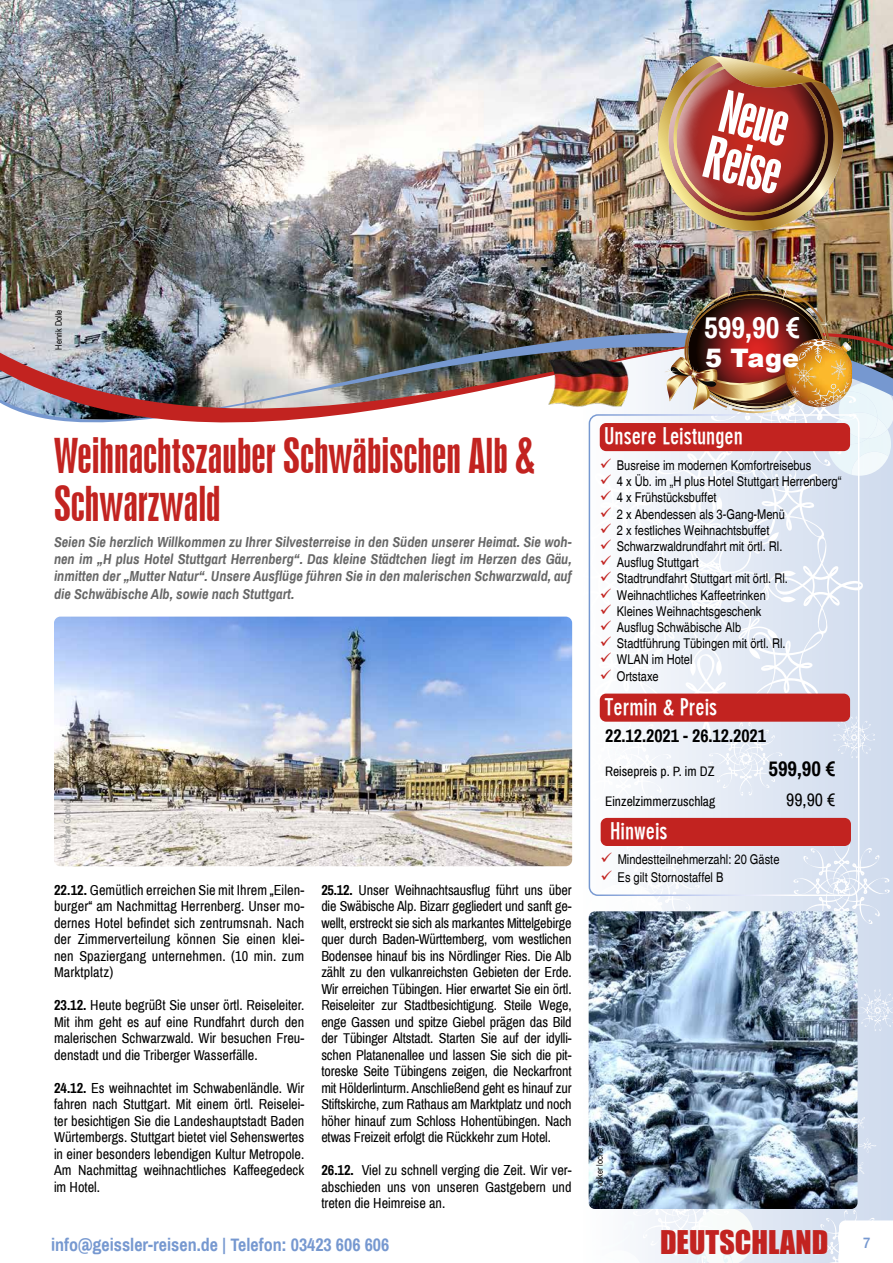
<style>
.page{position:relative;width:893px;height:1263px;background:#fff}
.page>*{position:absolute;margin:0;border:0;box-sizing:border-box;transform-origin:0 0}
.t1{font:54px/48px "Swiss 924 BT Regular B";color:#fff}
.t2{font:45px/48px "Swiss 924 BT Regular B";color:#c22320}
.t3{font:30px "Impact";color:#c22320}
.t4{font:700 30px "Archivo Narrow";color:#fff}
.t5{font:900 25.5px "Arial";color:#fff}
.t6{font:22.5px "Port 01";color:#fff}
.t7{font:700 21px "Archivo Narrow";color:#000}
.t8{font:700 18px "Archivo Narrow";color:#7698d0}
.t9{font:700 18px "Archivo Narrow";color:#000}
.t10{font:18px "Archivo Narrow";color:#000}
.t11{font:500 condensed 15px "Helvetica 67";color:#7698d0}
.t12{font:14.25px/16.5px "Archivo Narrow";color:#000;text-align:justify}
.t13{font:italic 700 14.25px/17.1px "Archivo Narrow";color:#676767;text-align:justify}
.t14{font:condensed 13.5px/16.2px "Helvetica";color:#000}
.t15{font:13.5px "Archivo Narrow";color:#000}
.t16{font:9px "Arial Narrow";color:#000}
.t17{font:9px "Arial Narrow";color:#989898}
.s1{font-weight:700}
</style>
<div class="page">
<div style="left:580px;top:348px;width:313px;height:915px;background:linear-gradient(to right,#fbfbfc,#cfdbee)"></div>
<img style="left:584px;top:884px;width:18px;height:46px">
<img style="left:584px;top:930px;width:5px;height:33px">
<svg style="left:793px;top:838px;width:97px;height:96px;background:#dbe4f1"></svg>
<div style="left:601px;top:818px;width:250px;height:28px;background:#c22320;border-radius:6px"></div>
<img style="left:0;top:0;width:893px;height:225px">
<img style="left:0;top:225px;width:893px;height:38px">
<img style="left:0;top:263px;width:893px;height:267px">
<svg style="left:580px;top:972px;width:313px;height:291px"></svg>
<img style="left:54px;top:617px;width:518px;height:249px">
<img style="left:589px;top:911px;width:268px;height:298px">
<img style="left:621px;top:12px;width:246px;height:238px">
<img style="left:644px;top:19px;width:230px;height:230px">
<img style="left:646px;top:56px;width:209px;height:188px">
<img style="left:545px;top:356px;width:35px;height:53px">
<img style="left:580px;top:280px;width:295px;height:531px">
<svg style="left:602px;top:843px;width:98px;height:83px"></svg>
<h1 class="t1" style="left:723px;top:86px;width:79px;rotate:14deg">Neue<br>Reise</h1>
<p class="t16" style="left:52px;top:350px;width:42px;rotate:-90deg">Henrik Dolle</p>
<h2 class="t2" style="left:54px;top:432px;width:482px">Weihnachtszauber Schwäbischen Alb &amp;<br>Schwarzwald</h2>
<p class="t13" style="left:54px;top:534px;width:519px">Seien Sie herzlich Willkommen zu Ihrer Silvesterreise in den Süden unserer Heimat. Sie woh&shy;nen im „H plus Hotel Stuttgart Herrenberg“. Das kleine Städtchen liegt im Herzen des Gäu, inmitten der „Mutter Natur“. Unsere Ausflüge führen Sie in den malerischen Schwarzwald, auf die Schwäbische Alb, sowie nach Stuttgart.</p>
<p class="t17" style="left:61px;top:855px;width:59px;rotate:-90deg">Christian Goehler</p>
<p class="t12" style="left:54px;top:882px;width:252px"><span class="s1">22.12.</span> Gemütlich erreichen Sie mit Ihrem „Eilen&shy;burger“ am Nachmittag Herrenberg. Unser mo&shy;dernes Hotel befindet sich zentrumsnah. Nach der Zimmerverteilung können Sie einen klei&shy;nen Spaziergang unternehmen. (10 min. zum Marktplatz)</p>
<p class="t12" style="left:54px;top:997px;width:252px"><span class="s1">23.12.</span> Heute begrüßt Sie unser örtl. Reiseleiter.<br>Mit ihm geht es auf eine Rundfahrt durch den malerischen Schwarzwald. Wir besuchen Freu&shy;denstadt und die Triberger Wasserfälle.</p>
<p class="t12" style="left:54px;top:1080px;width:252px"><span class="s1">24.12.</span> Es weihnachtet im Schwabenländle. Wir fahren nach Stuttgart. Mit einem örtl. Reiselei&shy;ter besichtigen Sie die Landeshauptstadt Baden Würtembergs. Stuttgart bietet viel Sehenswertes in einer besonders lebendigen Kultur Metropole.<br>Am Nachmittag weihnachtliches Kaffeegedeck im Hotel.</p>
<p class="t12" style="left:321px;top:882px;width:252px"><span class="s1">25.12.</span> Unser Weihnachtsausflug führt uns über die Swäbische Alp. Bizarr gegliedert und sanft ge&shy;wellt, erstreckt sie sich als markantes Mittelgebirge quer durch Baden-Württemberg, vom westlichen Bodensee hinauf bis ins Nördlinger Ries. Die Alb zählt zu den vulkanreichsten Gebieten der Erde.<br>Wir erreichen Tübingen. Hier erwartet Sie ein örtl.<br>Reiseleiter zur Stadtbesichtigung. Steile Wege, enge Gassen und spitze Giebel prägen das Bild der Tübinger Altstadt. Starten Sie auf der idylli&shy;schen Platanenallee und lassen Sie sich die pit&shy;toreske Seite Tübingens zeigen, die Neckarfront mit Hölderlinturm. Anschließend geht es hinauf zur Stiftskirche, zum Rathaus am Marktplatz und noch höher hinauf zum Schloss Hohentübingen. Nach etwas Freizeit erfolgt die Rückkehr zum Hotel.</p>
<p class="t12" style="left:321px;top:1162px;width:252px"><span class="s1">26.12.</span> Viel zu schnell verging die Zeit. Wir ver&shy;abschieden uns von unseren Gastgebern und treten die Heimreise an.</p>
<h3 class="t4" style="left:704px;top:309px;width:97px">599,90 €</h3>
<h3 class="t5" style="left:705px;top:340px;width:96px">5 Tage</h3>
<h3 class="t6" style="left:604px;top:423px;width:140px">Unsere Leistungen</h3>
<p class="t14" style="left:617px;top:457px;width:226px">Busreise im modernen Komfortreisebus<br>4 x Üb. im „H plus Hotel Stuttgart Herrenberg“<br>4 x Frühstücksbuffet<br>2 x Abendessen als 3-Gang-Menü<br>2 x festliches Weihnachtsbuffet<br>Schwarzwaldrundfahrt mit örtl. Rl.<br>Ausflug Stuttgart<br>Stadtrundfahrt Stuttgart mit örtl. Rl.<br>Weihnachtliches Kaffeetrinken<br>Kleines Weihnachtsgeschenk<br>Ausflug Schwäbische Alb<br>Stadtführung Tübingen mit örtl. Rl.<br>WLAN im Hotel<br>Ortstaxe</p>
<h3 class="t6" style="left:604px;top:694px;width:114px">Termin &amp; Preis</h3>
<p class="t9" style="left:605px;top:725px;width:162px">22.12.2021 - 26.12.2021</p>
<p class="t15" style="left:605px;top:763px;width:111px">Reisepreis p. P. im DZ</p>
<h3 class="t7" style="left:768px;top:756px;width:69px">599,90 €</h3>
<p class="t15" style="left:605px;top:793px;width:112px">Einzelzimmerzuschlag</p>
<p class="t10" style="left:786px;top:789px;width:51px">99,90 €</p>
<h3 class="t6" style="left:610px;top:818px;width:59px">Hinweis</h3>
<p class="t14" style="left:618px;top:850px;width:163px;line-height:18px">Mindestteilnehmerzahl: 20 Gäste<br>Es gilt Stornostaffel B</p>
<p class="t16" style="left:593px;top:1187px;width:41px;rotate:-90deg">volker loche</p>
<h3 class="t3" style="left:660px;top:1219px;width:170px">DEUTSCHLAND</h3>
<p class="t8" style="left:51px;top:1234px;width:340px">info@geissler-reisen.de | Telefon: 03423 606 606</p>
<p class="t11" style="left:863px;top:1234px;width:9px">7</p>
</div>
